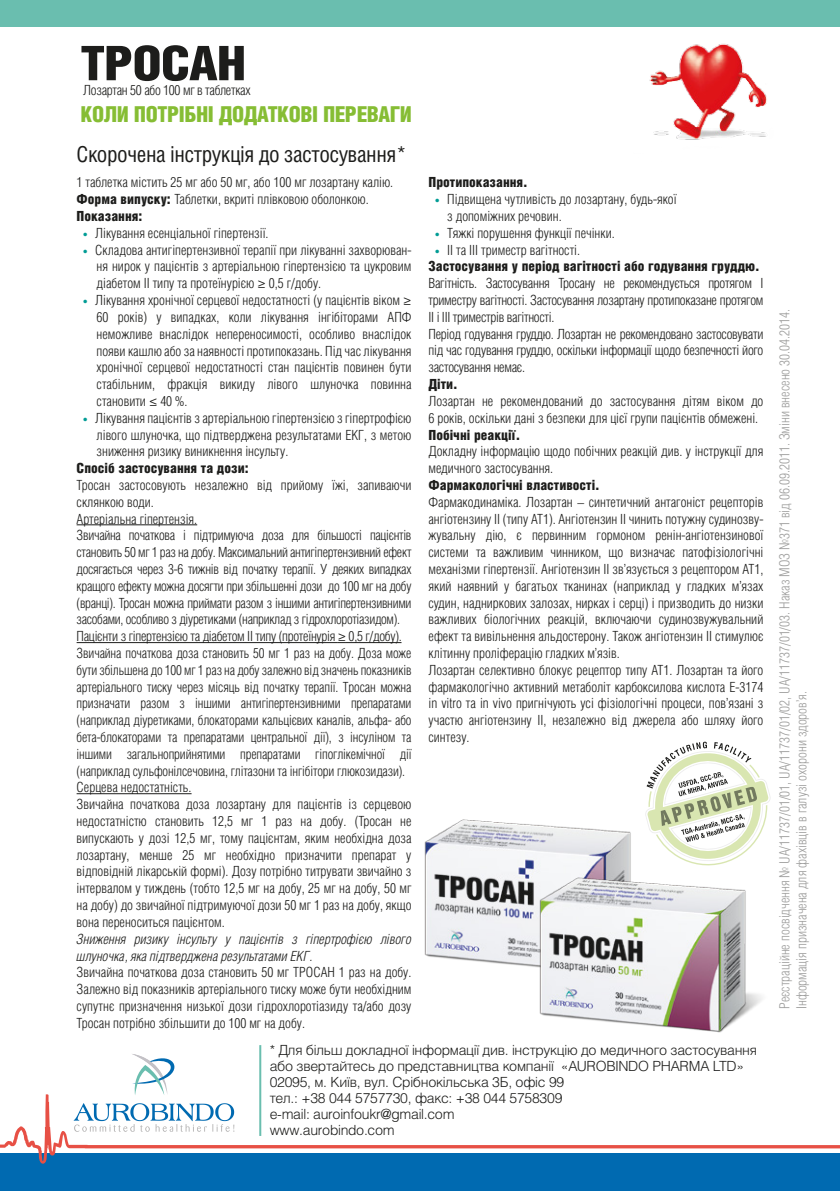
<style>
.page{position:relative;width:840px;height:1191px;background:#fff}
.page>*{position:absolute;margin:0;border:0;box-sizing:border-box;transform-origin:0 0}
.t1{font:900 47.8px "Helios Cond";letter-spacing:-.02em;color:#1d1d1b;scale:1.12 1}
.t2{font:22px "Helios Cond";letter-spacing:-.02em;color:#1d1d1b}
.t3{font:900 22px "Helios Cond";letter-spacing:-.02em;color:#86bd34}
.t4{font:300 14px/16.8px "Helios Cond";color:#1d1d1b}
.t5{font:300 14px/16.8px "Helios Cond";letter-spacing:-.02em;color:#1d1d1b}
.t6{font:300 14px/16px "Helios";letter-spacing:-.02em;color:#1d1d1b}
.t7{font:300 14px/16.8px "Helios Cond";color:#9d9d9c}
.t8{font:900 14px/16.8px "Helios Cond";color:#1d1d1b}
.t9{font:italic 300 14px/16.8px "Helios Cond";color:#1d1d1b}
.s1{font-weight:900}
.s2{color:#019c95}
.s3{font-family:"Myriad Pro";font-weight:400}
.s4{font-weight:300;color:#019c95}
.s5{font-weight:300}
</style>
<div class="page">
<svg style="left:132px;top:1054px;width:43px;height:40px"></svg>
<svg style="left:646px;top:741px;width:124px;height:115px"></svg>
<hr style="left:77px;top:524px;width:120px;height:1px;background:#1d1d1b">
<hr style="left:77px;top:642px;width:261px;height:1px;background:#1d1d1b">
<hr style="left:346px;top:642px;width:55px;height:1px;background:#1d1d1b">
<hr style="left:77px;top:793px;width:114px;height:1px;background:#1d1d1b">
<hr style="left:259px;top:1045px;width:2px;height:91px;background:#6abeaf">
<div style="left:0;top:0;width:839px;height:27px;background:#6abeaf"></div>
<img style="left:424px;top:797px;width:236px;height:168px">
<img style="left:509px;top:856px;width:253px;height:177px">
<div style="left:0;top:1153px;width:839px;height:38px;background:#006ab1"></div>
<svg style="left:0;top:1094px;width:839px;height:70px"></svg>
<img style="left:649px;top:43px;width:118px;height:97px">
<h1 class="t1" style="left:81px;top:36px;width:149px">ТРОСАН</h1>
<p class="t5" style="left:83px;top:82px;width:169px">Лозартан 50 або 100 мг в таблетках</p>
<h2 class="t3" style="left:81px;top:101px;width:332px">КОЛИ ПОТРІБНІ ДОДАТКОВІ ПЕРЕВАГИ</h2>
<h2 class="t2" style="left:77px;top:141px;width:331px">Скорочена інструкція до застосування*</h2>
<p class="t4" style="left:77px;top:174px;width:318px">1 таблетка містить 25 мг або 50 мг, або 100 мг лозартану калію.<br><span class="s1">Форма випуску:</span> Таблетки, вкриті плівковою оболонкою.<br><span class="s1">Показання:</span></p>
<p class="t4" style="left:83px;top:224px;width:187px"><span class="s2">•</span> Лікування есенціальної гіпертензії.</p>
<p class="t4" style="left:97px;top:241px;width:316px;text-align:justify;text-indent:-14px"><span class="s2">•</span> Складова антигіпертензивної терапії при лікуванні захворюван&shy;ня нирок у пацієнтів з артеріальною гіпертензією та цукровим діабетом ІІ типу та протеїнурією <span class="s3">≥</span> 0,5 г/добу.</p>
<p class="t4" style="left:97px;top:292px;width:316px;text-align:justify;text-indent:-14px"><span class="s2">•</span> Лікування хронічної серцевої недостатності (у пацієнтів віком <span class="s3">≥ </span>60 років) у випадках, коли лікування інгібіторами АПФ неможливе внаслідок непереносимості, особливо внаслідок появи кашлю або за наявності протипоказань. Під час лікування хронічної серцевої недостатності стан пацієнтів повинен бути стабільним, фракція викиду лівого шлуночка повинна становити <span class="s3">≤</span> 40 %.</p>
<p class="t4" style="left:97px;top:409px;width:316px;text-align:justify;text-indent:-14px"><span class="s2">•</span> Лікування пацієнтів з артеріальною гіпертензією з гіпертрофією лівого шлуночка, що підтверджена результатами ЕКГ, з метою зниження ризику виникнення інсульту.</p>
<p class="t8" style="left:77px;top:459px;width:173px">Спосіб застосування та дози:</p>
<p class="t4" style="left:77px;top:476px;width:336px">Тросан застосовують незалежно від прийому їжі, запиваючи склянкою води.<br>Артеріальна гіпертензія.<br>Звичайна початкова і підтримуюча доза для більшості пацієнтів становить 50 мг 1 раз на добу. Максимальний антигіпертензивний ефект досягається через 3-6 тижнів від початку терапії. У деяких випадках кращого ефекту можна досягти при збільшенні дози до 100 мг на добу (вранці). Тросан можна приймати разом з іншими антигіпертензивними засобами, особливо з діуретиками (наприклад з гідрохлоротіазидом).<br>Пацієнти з гіпертензією та діабетом ІІ типу (протеїнурія <span class="s3">≥</span> 0,5 г/добу).<br>Звичайна початкова доза становить 50 мг 1 раз на добу. Доза може бути збільшена до 100 мг 1 раз на добу залежно від значень показників артеріального тиску через місяць від початку терапії. Тросан можна призначати разом з іншими антигіпертензивними препаратами (наприклад діуретиками, блокаторами кальцієвих каналів, альфа- або бета-блокаторами та препаратами центральної дії), з інсуліном та іншими загальноприйнятими препаратами гіпоглікемічної дії (наприклад сульфонілсечовина, глітазони та інгібітори глюкозидази).<br>Серцева недостатність.<br>Звичайна початкова доза лозартану для пацієнтів із серцевою недостатністю становить 12,5 мг 1 раз на добу. (Тросан не випускають у дозі 12,5 мг, тому пацієнтам, яким необхідна доза лозартану, менше 25 мг необхідно призначити препарат у відповідній лікарській формі). Дозу потрібно титрувати звичайно з інтервалом у тиждень (тобто 12,5 мг на добу, 25 мг на добу, 50 мг на добу) до звичайної підтримуючої дози 50 мг 1 раз на добу, якщо вона переноситься пацієнтом.</p>
<p class="t9" style="left:77px;top:930px;width:336px">Зниження ризику інсульту у пацієнтів з гіпертрофією лівого шлуночка, яка підтверджена результатами ЕКГ.</p>
<p class="t4" style="left:77px;top:964px;width:336px;text-align:justify">Звичайна початкова доза становить 50 мг ТРОСАН 1 раз на добу.<br>Залежно від показників артеріального тиску може бути необхідним супутнє призначення низької дози гідрохлоротіазиду та/або дозу Тросан потрібно збільшити до 100 мг на добу.</p>
<p class="t8" style="left:428px;top:174px;width:101px">Протипоказання.</p>
<p class="t4" style="left:447px;top:191px;width:231px;text-indent:-13px"><span class="s2">•</span> Підвищена чутливість до лозартану, будь-якої з допоміжних речовин.</p>
<p class="t4" style="left:434px;top:224px;width:182px"><span class="s2">•</span> Тяжкі порушення функції печінки.</p>
<p class="t8" style="left:428px;top:241px;width:332px;text-indent:6px"><span class="s4">•</span> <span class="s5">ІІ та ІІІ триместр вагітності.<br></span>Застосування у період вагітності або годування груддю.</p>
<p class="t5" style="left:428px;top:275px;width:336px">Вагітність. Застосування Тросану не рекомендується протягом І триместру вагітності. Застосування лозартану протипоказане протягом ІІ і ІІІ триместрів вагітності.<br>Період годування груддю. Лозартан не рекомендовано застосовувати під час годування груддю, оскільки інформації щодо безпечності його застосування немає.</p>
<p class="t8" style="left:428px;top:375px;width:31px">Діти.</p>
<p class="t4" style="left:428px;top:392px;width:336px">Лозартан не рекомендований до застосування дітям віком до<br>6 років, оскільки дані з безпеки для цієї групи пацієнтів обмежені.</p>
<p class="t8" style="left:428px;top:426px;width:93px">Побічні реакції.</p>
<p class="t4" style="left:428px;top:443px;width:336px">Докладну інформацію щодо побічних реакцій див. у інструкції для медичного застосування.</p>
<p class="t8" style="left:428px;top:476px;width:173px">Фармакологічні властивості.</p>
<p class="t4" style="left:428px;top:493px;width:336px">Фармакодинаміка. Лозартан – синтетичний антагоніст рецепторів ангіотензину ІІ (типу АТ1). Ангіотензин ІІ чинить потужну судинозву&shy;жувальну дію, є первинним гормоном ренін-ангіотензинової системи та важливим чинником, що визначає патофізіологічні механізми гіпертензії. Ангіотензин ІІ зв’язується з рецептором АТ1, який наявний у багатьох тканинах (наприклад у гладких м’язах судин, надниркових залозах, нирках і серці) і призводить до низки важливих біологічних реакцій, включаючи судинозвужувальний ефект та вивільнення альдостерону. Також ангіотензин ІІ стимулює клітинну проліферацію гладких м’язів.<br>Лозартан селективно блокує рецептор типу АТ1. Лозартан та його фармакологічно активний метаболіт карбоксилова кислота Е-3174 in vitro та in vivo пригнічують усі фізіологічні процеси, пов’язані з участю ангіотензину ІІ, незалежно від джерела або шляху його синтезу.</p>
<p class="t6" style="left:269px;top:1042px;width:488px">* Для більш докладної інформації див. інструкцію до медичного застосування або звертайтесь до представництва компанії «AUROBINDO PHARMA LTD» 02095, м. Київ, вул. Срібнокільська 3Б, офіс 99<br>тел.: +38 044 5757730, факс: +38 044 5758309<br>e-mail: auroinfoukr@gmail.com<br>www.aurobindo.com</p>
<p class="t7" style="left:775px;top:1009px;width:701px;rotate:-90deg">Реєстраційне посвідчення № UA/11737/01/01, UA/11737/01/02, UA/11737/01/03. Наказ МОЗ №371 від 06.09.2011. Зміни внесено 30.04.2014.<br>Інформація призначена для фахівців в галузі охорони здоров’я.</p>
</div>
